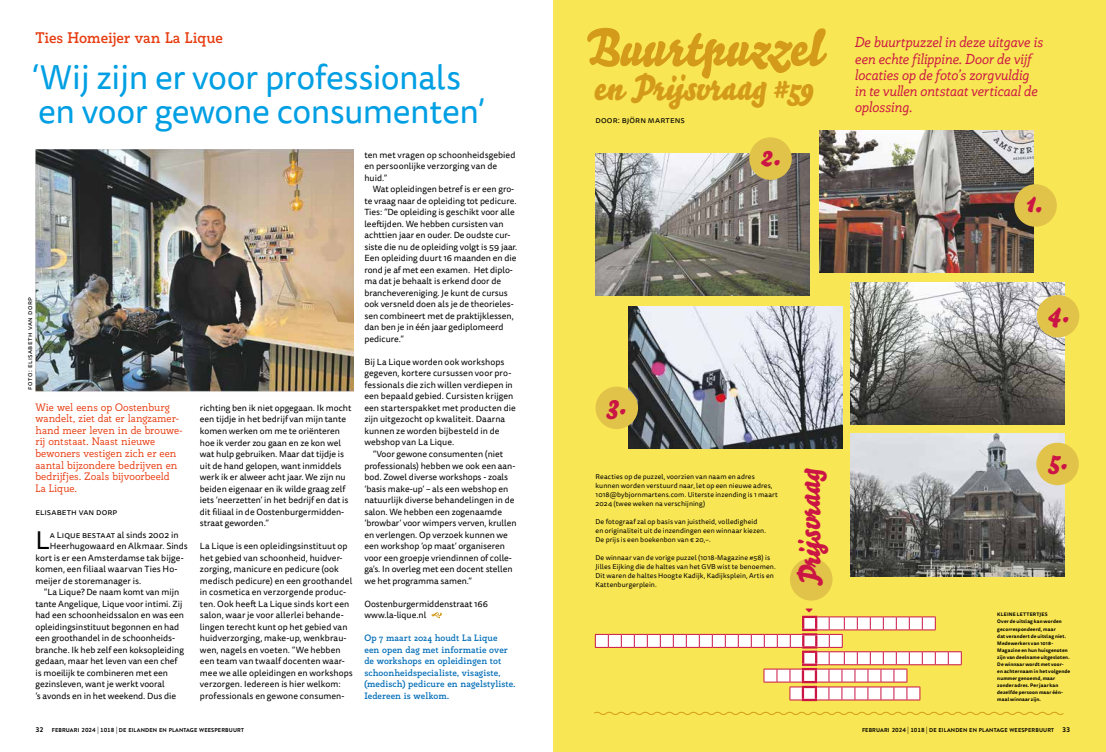
<style>
.page{position:relative;width:1106px;height:752px;background:#fff}
.page>*{position:absolute;margin:0;border:0;box-sizing:border-box;transform-origin:0 0}
.t1{font:50.8px "Bello Script Pro";letter-spacing:.005em;color:#d49b1a}
.t2{font:34.8px "Bello Script Pro";letter-spacing:-.025em;color:#d49b1a}
.t3{font:34px/34.5px "Tisa Sans Pro";letter-spacing:-.015em;color:#009fe3}
.t4{font:30px "Bello Script Pro";color:#cb1544}
.t5{font:25.4px "Tisa Sans Pro";color:#000}
.t6{font:700 15px "Rogliano";letter-spacing:-.02em;color:#e73d11}
.t7{font:italic 14px/16px "Rogliano";letter-spacing:-.01em;color:#cb1544}
.t8{font:10.5px/11.5px "Rogliano";color:#e73d11}
.t9{font:700 9px/11.5px "Rogliano";color:#006db7}
.t10{font:8.9px/11.5px "Tisa Sans Pro";color:#000}
.t11{font:7px/9px "Tisa Sans Pro";letter-spacing:.015em;color:#000}
.t12{font:7px "Tisa Sans Pro";letter-spacing:.075em;color:#000}
.t13{font:700 5.6px "Brandon Grotesque";letter-spacing:.025em;color:#000}
.t14{font:700 4.9px/7px "Tisa Sans Pro";letter-spacing:.025em;color:#000}
.s1{font-size:7px}
.s2{font-size:6px}
</style>
<div class="page">
<div style="left:553px;top:0;width:553px;height:751px;background:#f9e654"></div>
<svg style="left:594px;top:711px;width:470px;height:4px"></svg>
<img style="left:819px;top:130px;width:214px;height:143px">
<img style="left:595px;top:153px;width:214px;height:143px">
<img style="left:850px;top:282px;width:214px;height:142px">
<img style="left:850px;top:434px;width:214px;height:142px">
<img style="left:628px;top:306px;width:214px;height:142px">
<div style="left:1014px;top:184px;width:42px;height:43px;background:#e2c34a;border-radius:50%"></div>
<div style="left:595px;top:386px;width:43px;height:43px;background:#e2c34a;border-radius:50%"></div>
<div style="left:1036px;top:295px;width:43px;height:42px;background:#e2c34a;border-radius:50%"></div>
<div style="left:1036px;top:442px;width:42px;height:43px;background:#e2c34a;border-radius:50%"></div>
<div style="left:790px;top:557px;width:42px;height:43px;background:#e2c34a;border-radius:50%"></div>
<svg style="left:431px;top:612px;width:11px;height:6px"></svg>
<img style="left:35px;top:150px;width:318px;height:242px">
<div style="left:749px;top:137px;width:42px;height:43px;background:#e2c34a;border-radius:50%"></div>
<svg style="left:595px;top:615px;width:367px;height:85px"></svg>
<h3 class="t6" style="left:35px;top:27px;width:189px">Ties Homeijer van La Lique</h3>
<h3 class="t3" style="left:31px;top:60px;width:455px">‘Wij zijn er voor professionals en voor gewone consumenten’</h3>
<p class="t12" style="left:25px;top:390px;width:94px;rotate:-90deg">foto: elisabeth van dorp</p>
<p class="t8" style="left:35px;top:401px;width:149px">Wie wel eens op Oostenburg wandelt, ziet dat er langzamer&shy;hand meer leven in de brouwe&shy;rij ontstaat. Naast nieuwe bewoners vestigen zich er een aantal bijzondere bedrijven en bedrijfjes. Zoals bijvoorbeeld<br>La Lique.</p>
<p class="t10" style="left:35px;top:505px;width:83px">elisabeth van dorp</p>
<h3 class="t5" style="left:35px;top:523px;width:16px">L</h3>
<p class="t10" style="left:50px;top:528px;width:130px">a Lique bestaat al sinds 2002 in</p>
<p class="t10" style="left:50px;top:540px;width:139px">Heerhugowaard en Alkmaar. Sinds</p>
<p class="t10" style="left:35px;top:551px;width:150px">kort is er een Amsterdamse tak bijge-</p>
<p class="t10" style="left:35px;top:563px;width:144px">komen, een filiaal waarvan Ties Ho-</p>
<p class="t10" style="left:35px;top:574px;width:107px">meijer de storemanager is.</p>
<p class="t10" style="left:44px;top:586px;width:137px">“La Lique? De naam komt van mijn</p>
<p class="t10" style="left:35px;top:597px;width:148px">tante Angelique, Lique voor intimi. Zij</p>
<p class="t10" style="left:35px;top:609px;width:150px">had een schoonheidssalon en was een</p>
<p class="t10" style="left:35px;top:620px;width:145px">opleidingsinstituut begonnen en had</p>
<p class="t10" style="left:35px;top:632px;width:141px">een groothandel in de schoonheids-</p>
<p class="t10" style="left:35px;top:643px;width:150px">branche. Ik heb zelf een koksopleiding</p>
<p class="t10" style="left:35px;top:655px;width:144px">gedaan, maar het leven van een chef</p>
<p class="t10" style="left:35px;top:666px;width:134px">is moeilijk te combineren met een</p>
<p class="t10" style="left:35px;top:678px;width:131px">gezinsleven, want je werkt vooral</p>
<p class="t10" style="left:35px;top:689px;width:142px">’s avonds en in het weekend. Dus die</p>
<p class="t10" style="left:200px;top:402px;width:153px">richting ben ik niet opgegaan. Ik mocht een tijdje in het bedrijf van mijn tante komen werken om me te oriënteren hoe ik verder zou gaan en ze kon wel wat hulp gebruiken. Maar dat tijdje is uit de hand gelopen, want inmiddels werk ik er alweer acht jaar. We zijn nu beiden eigenaar en ik wilde graag zelf iets ‘neerzetten’ in het bedrijf en dat is dit filiaal in de Oostenburgermidden&shy;straat geworden.”</p>
<p class="t10" style="left:200px;top:540px;width:154px">La Lique is een opleidingsinstituut op het gebied van schoonheid, huidver&shy;zorging, manicure en pedicure (ook medisch pedicure) en een groothandel in cosmetica en verzorgende produc&shy;ten. Ook heeft La Lique sinds kort een salon, waar je voor allerlei behande&shy;lingen terecht kunt op het gebied van huidverzorging, make-up, wenkbrau&shy;wen, nagels en voeten. “We hebben een team van twaalf docenten waar&shy;mee we alle opleidingen en workshops verzorgen. Iedereen is hier welkom: professionals en gewone consumen-</p>
<p class="t10" style="left:364px;top:149px;width:152px">ten met vragen op schoonheidsgebied en persoonlijke verzorging van de huid.”</p>
<p class="t10" style="left:364px;top:183px;width:154px;text-indent:8px">Wat opleidingen betref is er een gro&shy;te vraag naar de opleiding tot pedicure.<br>Ties: “De opleiding is geschikt voor alle leeftijden. We hebben cursisten van achttien jaar en ouder. De oudste cur&shy;siste die nu de opleiding volgt is 59 jaar.<br>Een opleiding duurt 16 maanden en die rond je af met een examen. Het diplo&shy;ma dat je behaalt is erkend door de branchevereniging. Je kunt de cursus ook versneld doen als je de theorieles&shy;sen combineert met de praktijklessen, dan ben je in één jaar gediplomeerd pedicure.”</p>
<p class="t10" style="left:364px;top:356px;width:153px">Bij La Lique worden ook workshops gegeven, kortere cursussen voor pro&shy;fessionals die zich willen verdiepen in een bepaald gebied. Cursisten krijgen een starterspakket met producten die zijn uitgezocht op kwaliteit. Daarna kunnen ze worden bijbesteld in de webshop van La Lique.</p>
<p class="t10" style="left:364px;top:448px;width:154px;text-indent:8px">“Voor gewone consumenten (niet professionals) hebben we ook een aan&shy;bod. Zowel diverse workshops - zoals ‘basis make-up’ – als een webshop en natuurlijk diverse behandelingen in de salon. We hebben een zogenaamde ‘browbar’ voor wimpers verven, krullen en verlengen. Op verzoek kunnen we een workshop ‘op maat’ organiseren voor een groepje vriendinnen of colle&shy;ga’s. In overleg met een docent stellen we het programma samen.”</p>
<p class="t10" style="left:364px;top:597px;width:125px">Oostenburgermiddenstraat 166 www.la-lique.nl</p>
<p class="t9" style="left:364px;top:631px;width:153px">Op 7 maart 2024 houdt La Lique<br>een open dag met informatie over de workshops en opleidingen tot schoonheidspecialiste, visagiste, (medisch) pedicure en nagelstyliste.<br>Iedereen is welkom.</p>
<h1 class="t1" style="left:585px;top:8px;width:237px">Buurtpuzzel</h1>
<h2 class="t2" style="left:594px;top:61px;width:221px">en Prijsvraag #59</h2>
<p class="t10" style="left:595px;top:114px;width:91px">door: björn martens</p>
<h3 class="t4" style="left:760px;top:131px;width:22px">2.</h3>
<h3 class="t7" style="left:854px;top:34px;width:190px">De buurtpuzzel in deze uitgave is een echte filippine. Door de vijf locaties op de foto’s zorgvuldig in te vullen ontstaat verticaal de oplossing.</h3>
<h3 class="t4" style="left:1025px;top:177px;width:19px">1.</h3>
<h3 class="t4" style="left:607px;top:380px;width:22px">3.</h3>
<p class="t11" style="left:595px;top:472px;width:184px">Reacties op de puzzel, voorzien van naam en adres kunnen worden verstuurd naar, let op een nieuwe adres, 1018@bybjornmartens.com. Uiterste inzending is 1 maart 2024 (twee weken na verschijning)</p>
<p class="t11" style="left:595px;top:517px;width:172px">De fotograaf zal op basis van juistheid, volledigheid en originaliteit uit de inzendingen een winnaar kiezen.<br>De prijs is een boekenbon van € 20,–.</p>
<p class="t11" style="left:595px;top:553px;width:182px">De winnaar van de vorige puzzel (1018-Magazine #58) is Jilles Eijking die de haltes van het GVB wist te benoemen.<br>Dit waren de haltes Hoogte Kadijk, Kadijksplein, Artis en Kattenburgerplein.</p>
<h3 class="t4" style="left:786px;top:586px;width:120px;rotate:-90deg">Prijsvraag</h3>
<h3 class="t4" style="left:1048px;top:288px;width:24px">4.</h3>
<h3 class="t4" style="left:1048px;top:435px;width:22px">5.</h3>
<p class="t14" style="left:997px;top:611px;width:74px">KLEINE LETTERTJES<br>Over de uitslag kan worden gecorrespondeerd, maar<br>dat verandert de uitslag niet.<br>Medewerkers van 1018-<br>Magazine en hun huisgenoten zijn van deelname uitgesloten.<br>De winnaar wordt met voor&shy;en achternaam in het volgende nummer genoemd, maar zonder adres. Per jaar kan dezelfde persoon maar één&shy;maal winnaar zijn.</p>
<p class="t13" style="left:35px;top:725px;width:210px"><span class="s1">32</span> FEBRUARI <span class="s2">2024</span> <span class="s1">|</span> <span class="s2">1018</span> <span class="s1">|</span> DE EILANDEN EN PLANTAGE WEESPERBUURT</p>
<p class="t13" style="left:862px;top:725px;width:210px">FEBRUARI <span class="s2">2024</span> <span class="s1">|</span> <span class="s2">1018</span> <span class="s1">|</span> DE EILANDEN EN PLANTAGE WEESPERBUURT <span class="s1">33</span></p>
</div>
